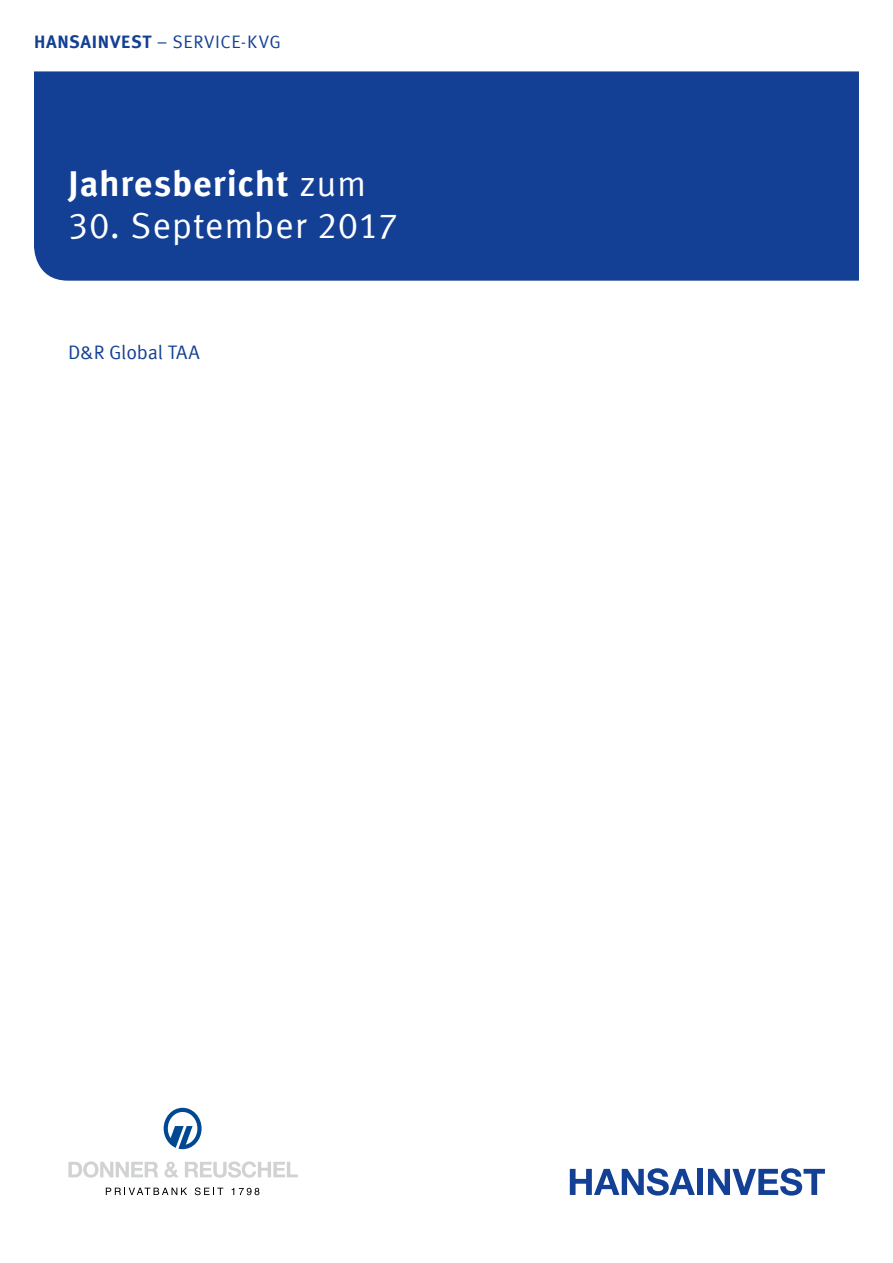
<style>
.page{position:relative;width:893px;height:1263px;background:#fff}
.page>*{position:absolute;margin:0;border:0;box-sizing:border-box;transform-origin:0 0}
.t1{font:700 36px "Meta Offc Pro";letter-spacing:.02em;color:#fff}
.t2{font:36px "Meta Offc Pro Norm";letter-spacing:.015em;color:#fff}
.t3{font:19.5px "Meta Offc Pro Norm";letter-spacing:-.01em;color:#134094}
.t4{font:18px "Meta Offc Pro Norm";letter-spacing:.03em;color:#134094}
.s1{font-family:"Meta Offc Pro";font-weight:700}
.s2{font-family:"Meta Offc Pro Norm";font-weight:400}
</style>
<div class="page">
<div style="left:34px;top:71px;width:825px;height:210px;background:#134094"></div>
<svg style="left:570px;top:1168px;width:125px;height:27px"></svg>
<div style="left:697px;top:1169px;width:6px;height:26px;background:#134094"></div>
<svg style="left:708px;top:1168px;width:117px;height:27px"></svg>
<svg style="left:68px;top:1161px;width:90px;height:17px"></svg>
<svg style="left:164px;top:1161px;width:15px;height:17px"></svg>
<svg style="left:185px;top:1161px;width:113px;height:17px"></svg>
<svg style="left:164px;top:1108px;width:38px;height:41px"></svg>
<svg style="left:106px;top:1188px;width:81px;height:7px"></svg>
<svg style="left:195px;top:1187px;width:28px;height:8px"></svg>
<svg style="left:232px;top:1188px;width:27px;height:7px"></svg>
<p class="t4" style="left:34px;top:28px;width:248px"><span class="s1">HANSAINVEST</span> – SERVICE-KVG</p>
<h1 class="t1" style="left:68px;top:155px;width:300px">Jahresbericht <span class="s2">zum</span></h1>
<h1 class="t2" style="left:68px;top:198px;width:332px">30. September 2017</h1>
<p class="t3" style="left:68px;top:338px;width:133px">D&amp;R Global TAA</p>
</div>
